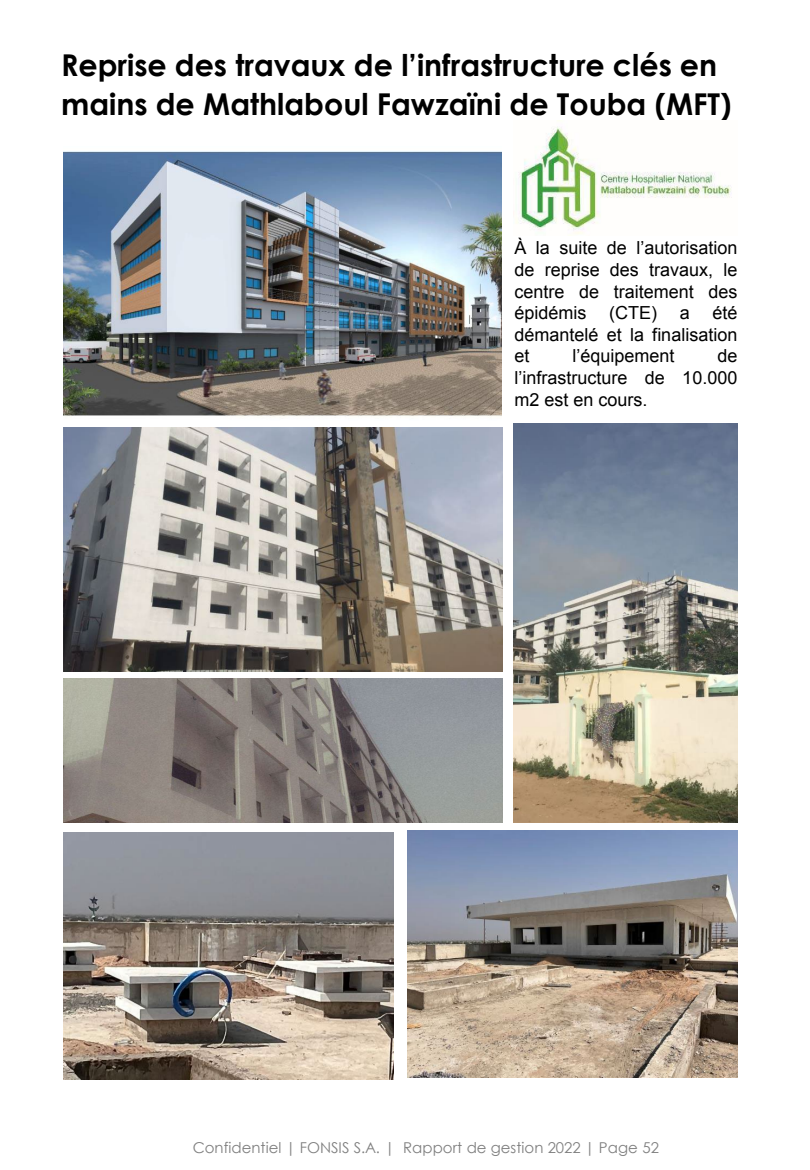
<style>
.page{position:relative;width:810px;height:1170px;background:#fff}
.page>*{position:absolute;margin:0;border:0;box-sizing:border-box;transform-origin:0 0}
.t1{font:700 30px/38.5px "Century Gothic";color:#000}
.t2{font:18px/21.6px "Arial";color:#000;text-align:justify}
.t3{font:15px "Century Gothic";color:#7f7f7f}
</style>
<div class="page">
<img style="left:64px;top:832px;width:330px;height:248px">
<img style="left:408px;top:830px;width:330px;height:247px">
<img style="left:64px;top:679px;width:438px;height:143px">
<img style="left:514px;top:424px;width:224px;height:398px">
<img style="left:64px;top:427px;width:438px;height:244px">
<img style="left:64px;top:151px;width:438px;height:266px">
<img style="left:515px;top:127px;width:217px;height:107px">
<h1 class="t1" style="left:61px;top:45px;width:672px">Reprise des travaux de l’infrastructure clés en mains de Mathlaboul Fawzaïni de Touba (MFT)</h1>
<p class="t2" style="left:514px;top:238px;width:224px">À la suite de l’autorisation de reprise des travaux, le centre de traitement des épidémis</p>
<p class="t2" style="left:609px;top:302px;width:49px">(CTE)</p>
<p class="t2" style="left:680px;top:302px;width:12px">a</p>
<p class="t2" style="left:514px;top:302px;width:224px;text-indent:198px">été démantelé et la finalisation et</p>
<p class="t2" style="left:572px;top:346px;width:104px">l’équipement</p>
<p class="t2" style="left:514px;top:346px;width:224px;text-indent:203px">de l’infrastructure de 10.000 m2 est en cours.</p>
<p class="t3" style="left:193px;top:1137px;width:468px">Confidentiel | FONSIS S.A. | Rapport de gestion 2022 | Page 52</p>
</div>
